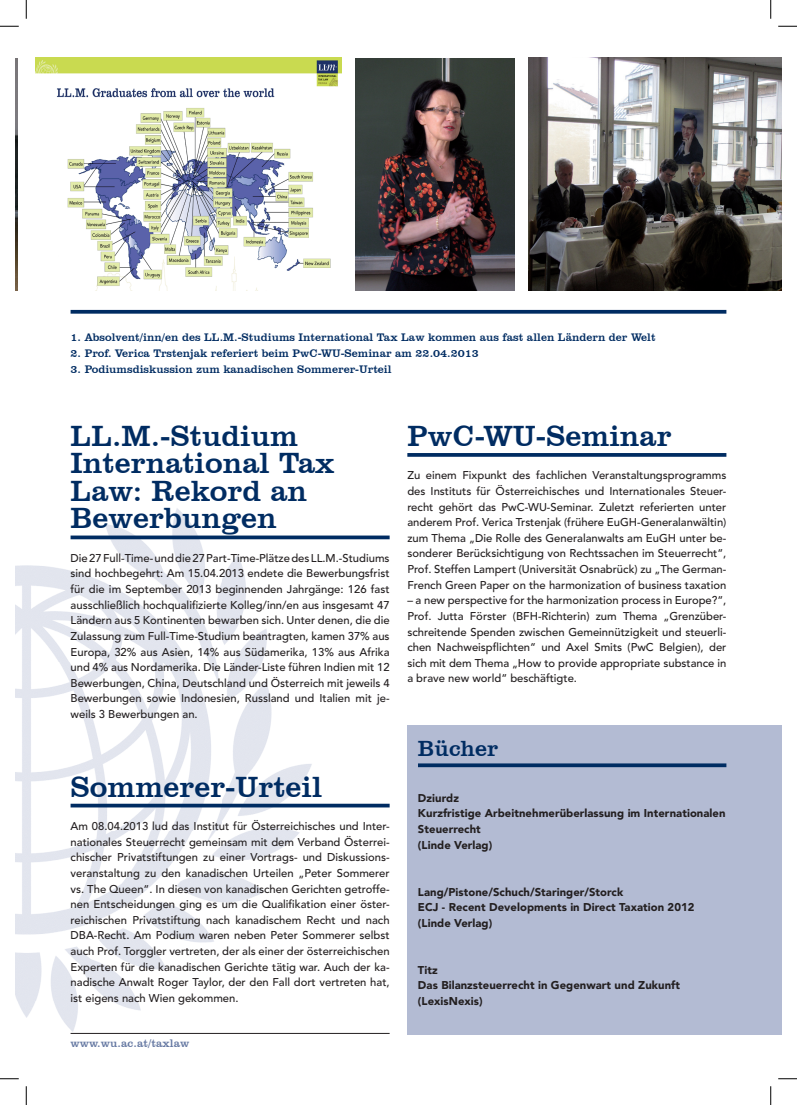
<style>
.page{position:relative;width:797px;height:1105px;background:#fff}
.page>*{position:absolute;margin:0;border:0;box-sizing:border-box;transform-origin:0 0}
.t1{font:30px/27.5px "Clarendon BT";color:#002c62}
.t2{font:22.5px "Clarendon BT";color:#002c62}
.t3{font:500 11.25px/15.6px "Avenir LT Std";color:#231f20;text-align:justify}
.t4{font:900 11.25px/15.6px "Avenir LT Std";letter-spacing:.005em;color:#231f20}
.t5{font:11.25px "Clarendon BT";color:#002c62}
.t6{font:11.25px "Clarendon BT";letter-spacing:.005em;color:#6578a2}
</style>
<div class="page">
<img style="left:16px;top:508px;width:331px;height:526px">
<div style="left:407px;top:725px;width:374px;height:309px;background:#b3bbd3"></div>
<svg style="left:418px;top:763px;width:308px;height:4px"></svg>
<svg style="left:71px;top:535px;width:318px;height:4px"></svg>
<hr style="left:71px;top:804px;width:318px;height:3px;background:#002c62">
<svg style="left:407px;top:453px;width:319px;height:4px"></svg>
<svg style="left:71px;top:310px;width:655px;height:4px;background:#153d6f"></svg>
<hr style="left:71px;top:1033px;width:318px;height:1px;background:#231f20">
<img style="left:529px;top:57px;width:252px;height:234px">
<img style="left:355px;top:58px;width:159px;height:233px">
<img style="left:35px;top:57px;width:306px;height:234px">
<img style="left:16px;top:58px;width:1px;height:233px">
<svg style="left:0;top:25px;width:19px;height:2px"></svg>
<svg style="left:778px;top:25px;width:19px;height:2px"></svg>
<svg style="left:0;top:1078px;width:19px;height:1px"></svg>
<svg style="left:778px;top:1078px;width:19px;height:1px"></svg>
<svg style="left:25px;top:0;width:2px;height:19px"></svg>
<svg style="left:25px;top:1086px;width:2px;height:19px"></svg>
<svg style="left:770px;top:0;width:1px;height:19px"></svg>
<svg style="left:770px;top:1086px;width:1px;height:19px"></svg>
<p class="t5" style="left:71px;top:330px;width:586px">1. Absolvent/inn/en des LL.M.-Studiums International Tax Law kommen aus fast allen Ländern der Welt</p>
<p class="t5" style="left:71px;top:346px;width:410px">2. Prof. Verica Trstenjak referiert beim PwC-WU-Seminar am 22.04.2013</p>
<p class="t5" style="left:71px;top:362px;width:322px">3. Podiumsdiskussion zum kanadischen Sommerer-Urteil</p>
<h1 class="t1" style="left:71px;top:421px;width:265px">LL.M.-Studium<br>International Tax<br>Law: Rekord an<br>Bewerbungen</h1>
<p class="t3" style="left:71px;top:550px;width:320px">Die 27 Full-Time- und die 27 Part-Time-Plätze des LL.M.-Studiums sind hochbegehrt: Am 15.04.2013 endete die Bewerbungsfrist für die im September 2013 beginnenden Jahrgänge: 126 fast ausschließlich hochqualifizierte Kolleg/inn/en aus insgesamt 47<br>Ländern aus 5 Kontinenten bewarben sich. Unter denen, die die Zulassung zum Full-Time-Studium beantragten, kamen 37% aus Europa, 32% aus Asien, 14% aus Südamerika, 13% aus Afrika und 4% aus Nordamerika. Die Länder-Liste führen Indien mit 12<br>Bewerbungen, China, Deutschland und Österreich mit jeweils 4<br>Bewerbungen sowie Indonesien, Russland und Italien mit je&shy;weils 3 Bewerbungen an.</p>
<h1 class="t1" style="left:71px;top:772px;width:253px">Sommerer-Urteil</h1>
<p class="t3" style="left:71px;top:818px;width:320px">Am 08.04.2013 lud das Institut für Österreichisches und Inter&shy;nationales Steuerrecht gemeinsam mit dem Verband Österrei&shy;chischer Privatstiftungen zu einer Vortrags- und Diskussions&shy;veranstaltung zu den kanadischen Urteilen „Peter Sommerer vs. The Queen“. In diesen von kanadischen Gerichten getroffe&shy;nen Entscheidungen ging es um die Qualifikation einer öster&shy;reichischen Privatstiftung nach kanadischem Recht und nach DBA-Recht. Am Podium waren neben Peter Sommerer selbst auch Prof. Torggler vertreten, der als einer der österreichischen Experten für die kanadischen Gerichte tätig war. Auch der ka&shy;nadische Anwalt Roger Taylor, der den Fall dort vertreten hat, ist eigens nach Wien gekommen.</p>
<p class="t6" style="left:71px;top:1036px;width:120px">www.wu.ac.at/taxlaw</p>
<h1 class="t1" style="left:407px;top:421px;width:266px">PwC-WU-Seminar</h1>
<p class="t3" style="left:407px;top:468px;width:320px">Zu einem Fixpunkt des fachlichen Veranstaltungsprogramms des Instituts für Österreichisches und Internationales Steuer&shy;recht gehört das PwC-WU-Seminar. Zuletzt referierten unter anderem Prof. Verica Trstenjak (frühere EuGH-Generalanwältin) zum Thema „Die Rolle des Generalanwalts am EuGH unter be&shy;sonderer Berücksichtigung von Rechtssachen im Steuerrecht“, Prof. Steffen Lampert (Universität Osnabrück) zu „The German-French Green Paper on the harmonization of business taxation</p>
<p class="t3" style="left:407px;top:593px;width:320px">– a new perspective for the harmonization process in Europe?“, Prof. Jutta Förster (BFH-Richterin) zum Thema „Grenzüber&shy;schreitende Spenden zwischen Gemeinnützigkeit und steuerli&shy;chen Nachweispflichten“ und Axel Smits (PwC Belgien), der sich mit dem Thema „How to provide appropriate substance in a brave new world“ beschäftigte.</p>
<h2 class="t2" style="left:418px;top:735px;width:82px">Bücher</h2>
<p class="t4" style="left:418px;top:790px;width:309px">Dziurdz<br>Kurzfristige Arbeitnehmerüberlassung im Internationalen<br>Steuerrecht<br>(Linde Verlag)</p>
<p class="t4" style="left:418px;top:884px;width:278px">Lang/Pistone/Schuch/Staringer/Storck<br>ECJ - Recent Developments in Direct Taxation 2012 (Linde Verlag)</p>
<p class="t4" style="left:418px;top:962px;width:263px">Titz<br>Das Bilanzsteuerrecht in Gegenwart und Zukunft (LexisNexis)</p>
</div>
